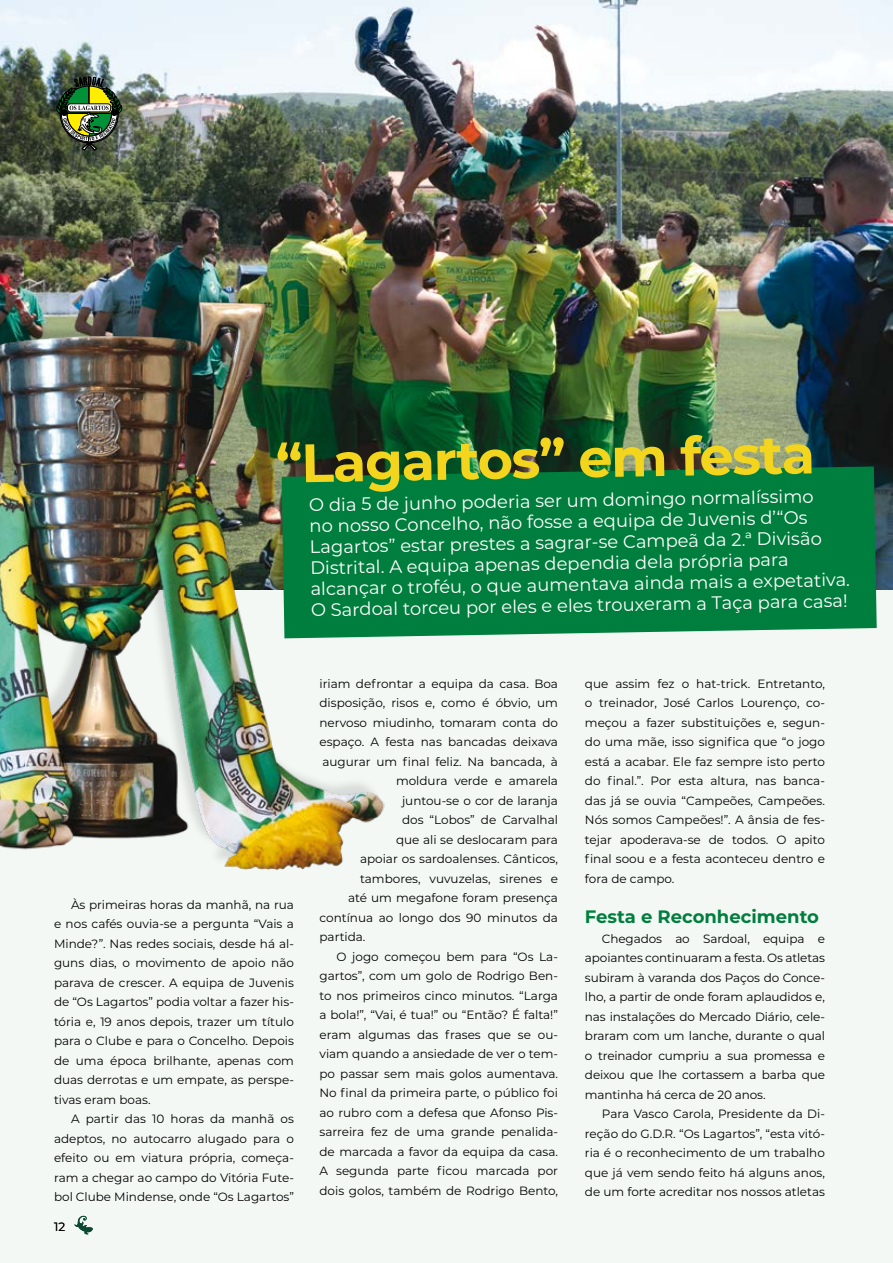
<style>
.page{position:relative;width:893px;height:1263px;background:#f3f8f5}
.page>*{position:absolute;margin:0;border:0;box-sizing:border-box;transform-origin:0 0}
.t1{font:700 54px "Montserrat";color:#f4d51e}
.t2{font:18px/21px "Montserrat";color:#fff}
.t3{font:700 18px "Montserrat";color:#007e3d}
.t4{font:12px/19.5px "Montserrat";color:#000;text-align:justify}
</style>
<div class="page">
<svg style="left:74px;top:1216px;width:19px;height:18px"></svg>
<img style="left:0;top:0;width:893px;height:590px">
<img style="left:0;top:297px;width:395px;height:573px">
<svg style="left:282px;top:466px;width:595px;height:172px;background:#097f42"></svg>
<img style="left:57px;top:77px;width:65px;height:74px">
<h1 class="t1" style="left:275px;top:425px;width:543px;rotate:-1deg">“Lagartos” em festa</h1>
<p class="t2" style="left:309px;top:494px;width:541px;rotate:-1deg">O dia 5 de junho poderia serum domingo normalíssimo<br>no nosso Concelho, não fosse a equipa de Juvenis d’“Os Lagartos” estarprestes a sagrar-se Campeã da 2.ª Divisão Distrital. A equipa apenas dependia dela própria para alcançaro troféu, o que aumentava ainda mais a expetativa.<br>O Sardoaltorceu poreles e eles trouxeram a Taça para casa!</p>
<p class="t4" style="left:54px;top:894px;width:241px;text-indent:17px">Às primeiras horas da manhã, na rua e nos cafés ouvia-se a pergunta “Vais a Minde?”. Nas redes sociais, desde há al&shy;guns dias, o movimento de apoio não parava de crescer. A equipa de Juvenis de “Os Lagartos” podia voltar a fazer his&shy;tória e, 19 anos depois, trazer um título para o Clube e para o Concelho. Depois de uma época brilhante, apenas com duas derrotas e um empate, as perspe&shy;tivas eram boas.</p>
<p class="t4" style="left:54px;top:1109px;width:241px;text-indent:17px">A partir das 10 horas da manhã os adeptos, no autocarro alugado para o efeito ou em viatura própria, começa&shy;ram a chegar ao campo do Vitória Fute&shy;bol Clube Mindense, onde “Os Lagartos”</p>
<p class="t4" style="left:54px;top:1216px;width:13px">12</p>
<p class="t4" style="left:319px;top:673px;width:240px">iriam defrontar a equipa da casa. Boa</p>
<p class="t4" style="left:319px;top:693px;width:240px">disposição, risos e, como é óbvio, um</p>
<p class="t4" style="left:319px;top:712px;width:240px">nervoso miudinho, tomaram conta do</p>
<p class="t4" style="left:319px;top:732px;width:240px">espaço. A festa nas bancadas deixava</p>
<p class="t4" style="left:322px;top:751px;width:237px">augurar um final feliz. Na bancada, à</p>
<p class="t4" style="left:396px;top:771px;width:163px">moldura verde e amarela</p>
<p class="t4" style="left:402px;top:790px;width:157px">juntou-se o cor de laranja</p>
<p class="t4" style="left:402px;top:810px;width:158px">dos “Lobos” de Carvalhal</p>
<p class="t4" style="left:396px;top:829px;width:163px">que ali se deslocaram para</p>
<p class="t4" style="left:360px;top:849px;width:199px">apoiar os sardoalenses. Cânticos,</p>
<p class="t4" style="left:360px;top:868px;width:199px">tambores, vuvuzelas, sirenes e</p>
<p class="t4" style="left:348px;top:888px;width:212px">até um megafone foram presença</p>
<p class="t4" style="left:319px;top:907px;width:240px">contínua ao longo dos 90 minutos da</p>
<p class="t4" style="left:319px;top:927px;width:48px">partida.</p>
<p class="t4" style="left:336px;top:946px;width:223px">O jogo começou bem para “Os La-</p>
<p class="t4" style="left:319px;top:966px;width:240px">gartos”, com um golo de Rodrigo Ben-</p>
<p class="t4" style="left:319px;top:985px;width:240px">to nos primeiros cinco minutos. “Larga</p>
<p class="t4" style="left:319px;top:1005px;width:240px">a bola!”, “Vai, é tua!” ou “Então? É falta!”</p>
<p class="t4" style="left:319px;top:1024px;width:240px">eram algumas das frases que se ou-</p>
<p class="t4" style="left:319px;top:1044px;width:240px">viam quando a ansiedade de ver o tem-</p>
<p class="t4" style="left:319px;top:1063px;width:240px">po passar sem mais golos aumentava.</p>
<p class="t4" style="left:319px;top:1083px;width:240px">No final da primeira parte, o público foi</p>
<p class="t4" style="left:319px;top:1102px;width:240px">ao rubro com a defesa que Afonso Pis-</p>
<p class="t4" style="left:319px;top:1122px;width:240px">sarreira fez de uma grande penalida-</p>
<p class="t4" style="left:319px;top:1141px;width:240px">de marcada a favor da equipa da casa.</p>
<p class="t4" style="left:319px;top:1161px;width:240px">A segunda parte ficou marcada por</p>
<p class="t4" style="left:319px;top:1180px;width:240px">dois golos, também de Rodrigo Bento,</p>
<p class="t4" style="left:585px;top:673px;width:241px">que assim fez o hat-trick. Entretanto, o treinador, José Carlos Lourenço, co&shy;meçou a fazer substituições e, segun&shy;do uma mãe, isso significa que “o jogo está a acabar. Ele faz sempre isto perto do final.”. Por esta altura, nas banca&shy;das já se ouvia “Campeões, Campeões.<br>Nós somos Campeões!”. A ânsia de fes&shy;tejar apoderava-se de todos. O apito final soou e a festa aconteceu dentro e fora de campo.</p>
<h2 class="t3" style="left:585px;top:904px;width:236px">Festa e Reconhecimento</h2>
<p class="t4" style="left:585px;top:928px;width:241px;text-indent:17px">Chegados ao Sardoal, equipa e apoiantes continuaram a festa. Os atletas subiram à varanda dos Paços do Conce&shy;lho, a partir de onde foram aplaudidos e, nas instalações do Mercado Diário, cele&shy;braram com um lanche, durante o qual o treinador cumpriu a sua promessa e deixou que lhe cortassem a barba que mantinha há cerca de 20 anos.</p>
<p class="t4" style="left:585px;top:1104px;width:241px;text-indent:17px">Para Vasco Carola, Presidente da Di&shy;reção do G.D.R. “Os Lagartos”, “esta vitó&shy;ria é o reconhecimento de um trabalho que já vem sendo feito há alguns anos, de um forte acreditar nos nossos atletas</p>
</div>
